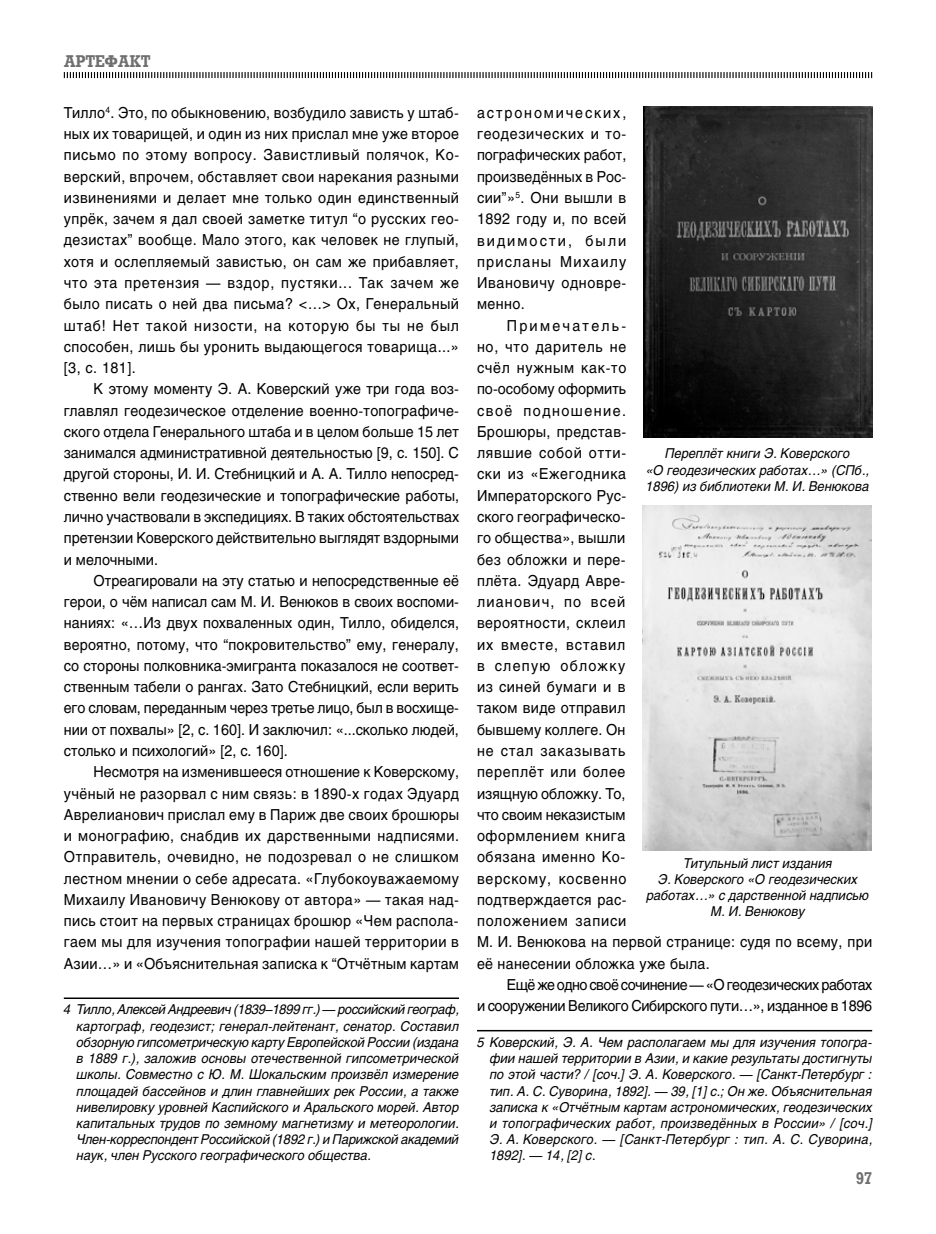
<style>
.page{position:relative;width:936px;height:1234px;background:#fff}
.page>*{position:absolute;margin:0;border:0;box-sizing:border-box;transform-origin:0 0}
.t1{font:700 16.5px "Rodeo C";color:#706f6f;scale:.9 1}
.t2{font:15px/21.3px "Helios C";letter-spacing:.02em;color:#000;text-align:justify;scale:.95 1}
.t3{font:15px/21.3px "Helios C";letter-spacing:-.035em;color:#000;text-align:right;scale:.95 1}
.t4{font:italic 13.5px/16.2px "Helios C";color:#000;text-align:justify;scale:.95 1}
</style>
<div class="page">
<svg style="left:63px;top:72px;width:809px;height:7px"></svg>
<hr style="left:64px;top:997px;width:395px;height:1px;background:#000">
<hr style="left:477px;top:1029px;width:395px;height:2px;background:#000">
<img style="left:643px;top:106px;width:229px;height:331px">
<img style="left:642px;top:505px;width:229px;height:345px">
<p class="t1" style="left:64px;top:51px;width:98px">АРТЕФАКТ</p>
<p class="t2" style="left:64px;top:102px;width:417px">Тилло<sup>4</sup>. Это, по обыкновению, возбудило зависть у штаб&shy;ных их товарищей, и один из них прислал мне уже второе письмо по этому вопросу. Завистливый полячок, Ко&shy;верский, впрочем, обставляет свои нарекания разными извинениями и делает мне только один единственный упрёк, зачем я дал своей заметке титул “о русских гео&shy;дезистах” вообще. Мало этого, как человек не глупый, хотя и ослепляемый завистью, он сам же прибавляет, что эта претензия — вздор, пустяки... Так зачем же было писать о ней два письма? &lt;…&gt; Ох, Генеральный штаб! Нет такой низости, на которую бы ты не был способен, лишь бы уронить выдающегося товарища...» [3, с. 181].</p>
<p class="t2" style="left:64px;top:378px;width:417px;text-indent:30px">К этому моменту Э. А. Коверский уже три года воз&shy;главлял геодезическое отделение военно-топографиче&shy;ского отдела Генерального штаба и в целом больше 15 лет занимался административной деятельностью [9, с. 150]. С другой стороны, И. И. Стебницкий и А. А. Тилло непосред&shy;ственно вели геодезические и топографические работы, лично участвовали в экспедициях. В таких обстоятельствах претензии Коверского действительно выглядят вздорными и мелочными.</p>
<p class="t2" style="left:64px;top:569px;width:417px;text-indent:30px">Отреагировали на эту статью и непосредственные её герои, о чём написал сам М. И. Венюков в своих воспоми&shy;наниях: «…Из двух похваленных один, Тилло, обиделся, вероятно, потому, что “покровительство” ему, генералу, со стороны полковника-эмигранта показалося не соответ&shy;ственным табели о рангах. Зато Стебницкий, если верить его словам, переданным через третье лицо, был в восхище&shy;нии от похвалы» [2, с. 160]. И заключил: «...сколько людей, столько и психологий» [2, с. 160].</p>
<p class="t2" style="left:64px;top:761px;width:417px;text-indent:30px">Несмотря на изменившееся отношение к Коверскому, учёный не разорвал с ним связь: в 1890-х годах Эдуард Аврелианович прислал ему в Париж две своих брошюры и монографию, снабдив их дарственными надписями.<br>Отправитель, очевидно, не подозревал о не слишком лестном мнении о себе адресата. «Глубокоуважаемому Михаилу Ивановичу Венюкову от автора» — такая над&shy;пись стоит на первых страницах брошюр «Чем распола&shy;гаем мы для изучения топографии нашей территории в Азии…» и «Объяснительная записка к “Отчётным картам</p>
<p class="t4" style="left:77px;top:1001px;width:404px;text-indent:-13px">4 Тилло, Алексей Андреевич (1839–1899 гг.) — российский географ, картограф, геодезист; генерал-лейтенант, сенатор. Составил обзорную гипсометрическую карту Европейской России (издана в 1889 г.), заложив основы отечественной гипсометрической школы. Совместно с Ю. М. Шокальским произвёл измерение площадей бассейнов и длин главнейших рек России, а также нивелировку уровней Каспийского и Аральского морей. Автор капитальных трудов по земному магнетизму и метеорологии.<br>Член-корреспондент Российской (1892 г.) и Парижской академий наук, член Русского географического общества.</p>
<p class="t2" style="left:477px;top:102px;width:159px">астрономических, геодезических и то&shy;пографических работ, произведённых в Рос&shy;сии”»<sup>5</sup>. Они вышли в 1892 году и, по всей видимости, были присланы Михаилу Ивановичу одновре&shy;менно.</p>
<p class="t2" style="left:477px;top:314px;width:417px;text-align:left;text-indent:30px">Примечатель-<br>но, что даритель не<br>счёл нужным как-то<br>по-особому оформить<br>своё подношение.<br>Брошюры, представ-<br>лявшие собой отти-<br>ски из «Ежегодника<br>Императорского Рус-<br>ского географическо-<br>го общества», вышли<br>без обложки и пере-<br>плёта. Эдуард Авре-<br>лианович, по всей<br>вероятности, склеил<br>их вместе, вставил<br>в слепую обложку<br>из синей бумаги и в<br>таком виде отправил<br>бывшему коллеге. Он<br>не стал заказывать<br>переплёт или более<br>изящную обложку. То,<br>что своим неказистым<br>оформлением книга<br>обязана именно Ко-<br>верскому, косвенно<br>подтверждается рас-<br>положением записи<br>М. И. Венюкова на первой странице: судя по всему, при её нанесении обложка уже была.</p>
<p class="t3" style="left:477px;top:973px;width:417px">Ещё же одно своё сочинение — «О геодезических работах<br>и сооружении Великого Сибирского пути…», изданное в 1896</p>
<p class="t4" style="left:489px;top:1033px;width:404px;text-indent:-13px">5 Коверский, Э. А. Чем располагаем мы для изучения топогра&shy;фии нашей территории в Азии, и какие результаты достигнуты по этой части? / [соч.] Э. А. Коверского. — [Санкт-Петербург : тип. А. С. Суворина, 1892]. — 39, [1] с.; Он же. Объяснительная записка к «Отчётным картам астрономических, геодезических и топографических работ, произведённых в России» / [соч.] Э. А. Коверского. — [Санкт-Петербург : тип. А. С. Суворина, 1892]. — 14, [2] с.</p>
<p class="t4" style="left:646px;top:445px;width:236px;text-align:center">Переплёт книги Э. Коверского<br>«О геодезических работах…» (СПб.,<br>1896) из библиотеки М. И. Венюкова</p>
<p class="t4" style="left:646px;top:854px;width:235px;text-align:center">Титульный лист издания<br>Э. Коверского «О геодезических работах…» с дарственной надписью<br>М. И. Венюкову</p>
<p class="t1" style="left:856px;top:1167px;width:19px">97</p>
</div>
